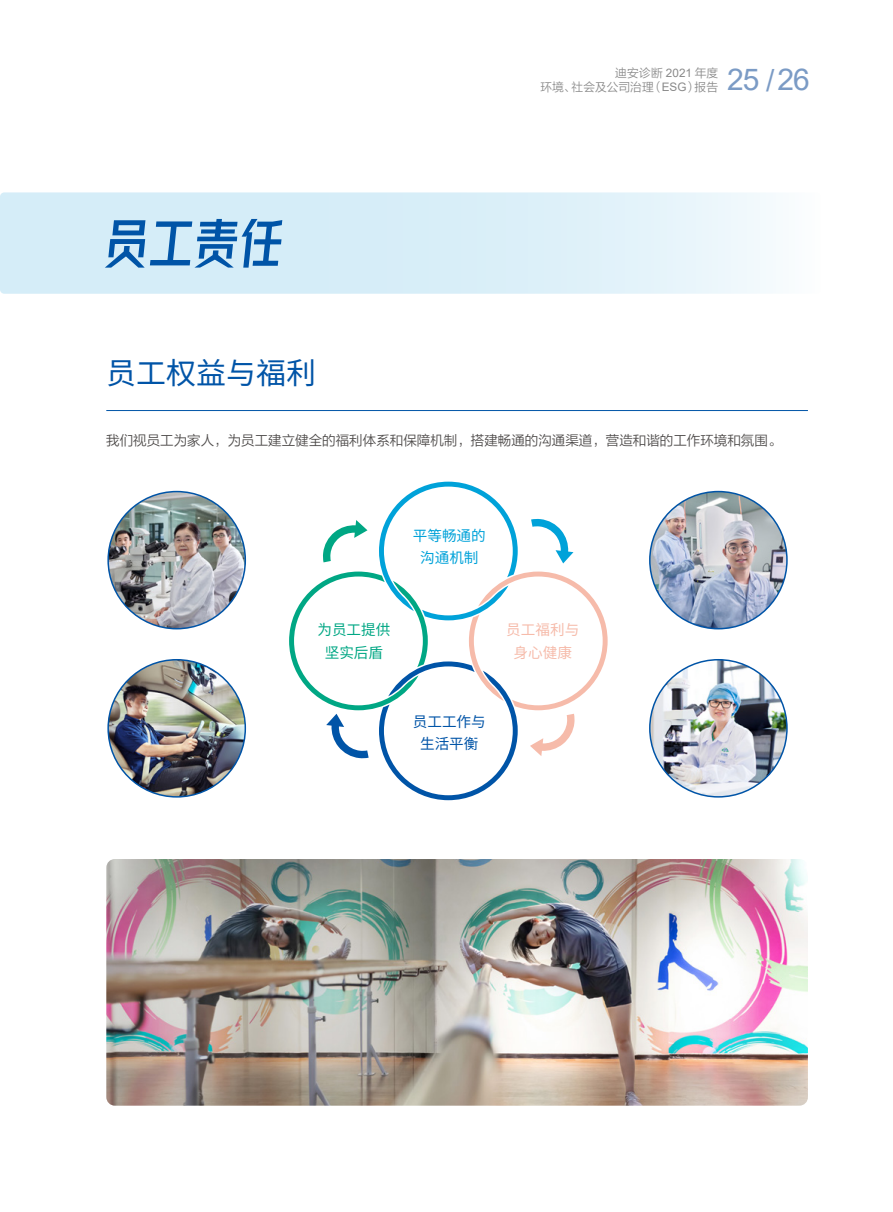
<style>
.page{position:relative;width:893px;height:1212px;background:#fff}
.page>*{position:absolute;margin:0;border:0;box-sizing:border-box;transform-origin:0 0}
.t1{font:52.5px "Fontquan Xin Yi Guan Hei Ti";color:#0054a7}
.t2{font:30px "Source Han Sans SC";color:#0054a7}
.t3{font:30px "Arial";color:#7b9bc5}
.t4{font:14.55px/22.8px "Source Han Sans SC";color:#00a2d9;text-align:center}
.t5{font:14.55px/22.8px "Source Han Sans SC";color:#f6bbaa;text-align:center}
.t6{font:14.55px/22.8px "Source Han Sans SC";color:#00a784;text-align:center}
.t7{font:14.55px/22.8px "Source Han Sans SC";color:#0054a7;text-align:center}
.t8{font:13.5px "FZLTXIHK GBK1 0";color:#4c4948}
.t9{font:11.7px/13.6px "FZLTXIHK GBK1 0";letter-spacing:.015em;color:#898989;text-align:right}
.s1{font-family:"Arial"}
</style>
<div class="page">
<hr style="left:106px;top:410px;width:702px;height:1px;background:#0054a7">
<svg style="left:289px;top:482px;width:319px;height:318px"></svg>
<img style="left:108px;top:491px;width:137px;height:138px;border-radius:69px">
<img style="left:650px;top:491px;width:137px;height:138px;border-radius:69px">
<img style="left:108px;top:660px;width:137px;height:137px;border-radius:69px">
<img style="left:650px;top:660px;width:137px;height:137px;border-radius:69px">
<img style="left:106px;top:859px;width:702px;height:247px">
<div style="left:0;top:192px;width:821px;height:102px;background:linear-gradient(to right,#cde9f7,#edf7fb);border-radius:4px"></div>
<h1 class="t1" style="left:106px;top:214px;width:180px">员工责任</h1>
<h2 class="t2" style="left:106px;top:356px;width:211px">员工权益与福利</h2>
<p class="t9" style="left:540px;top:67px;width:179px">迪安诊断 <span class="s1">2021</span> 年度<br>环境、社会及公司治理（<span class="s1">ESG</span>）报告</p>
<h2 class="t3" style="left:727px;top:59px;width:84px">25 /26</h2>
<p class="t8" style="left:106px;top:433px;width:676px">我们视员工为家人，为员工建立健全的福利体系和保障机制，搭建畅通的沟通渠道，营造和谐的工作环境和氛围。</p>
<p class="t6" style="left:317px;top:619px;width:75px">为员工提供坚实后盾</p>
<p class="t4" style="left:413px;top:524px;width:75px">平等畅通的沟通机制</p>
<p class="t7" style="left:413px;top:710px;width:75px">员工工作与生活平衡</p>
<p class="t5" style="left:506px;top:619px;width:75px">员工福利与身心健康</p>
</div>
